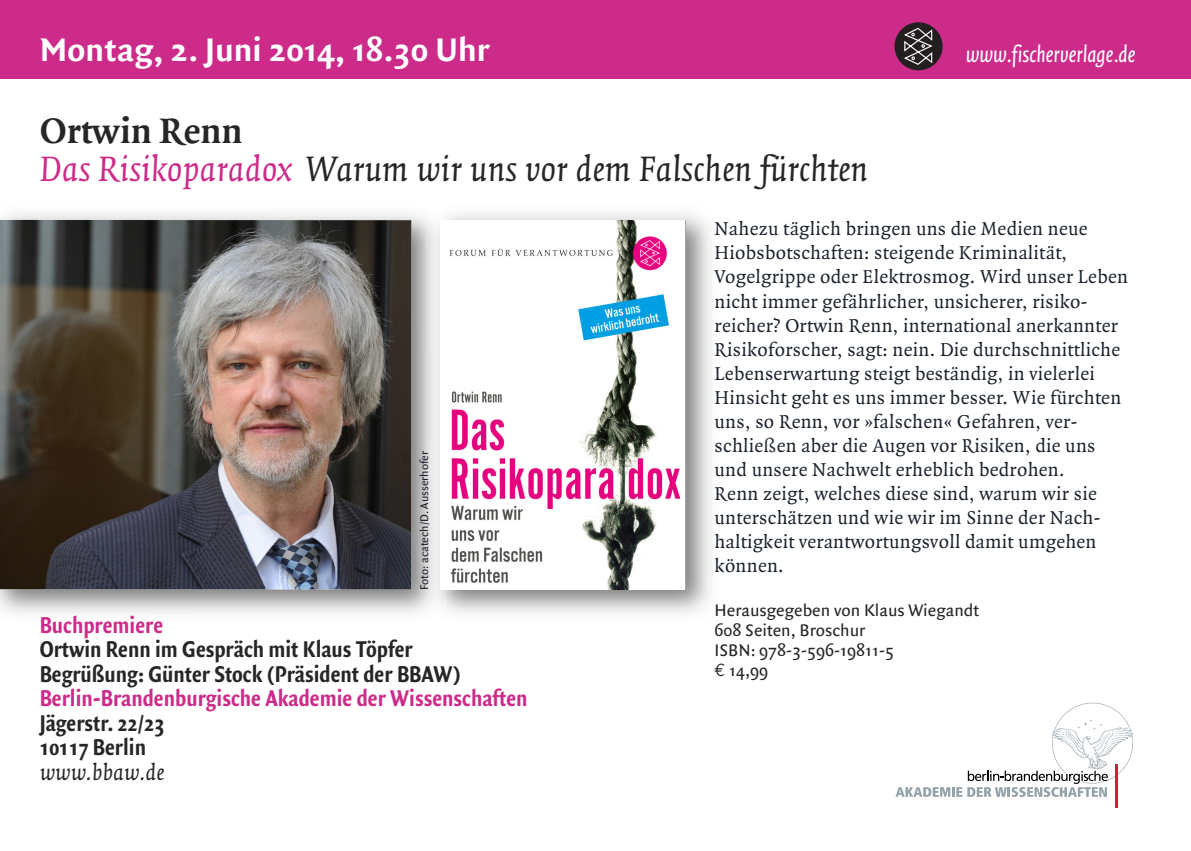
<style>
.page{position:relative;width:1191px;height:851px;background:#fff}
.page>*{position:absolute;margin:0;border:0;box-sizing:border-box;transform-origin:0 0}
.t1{font:italic 38px/38px "Quadraat";color:#272627}
.t2{font:700 35px "Quadraat Sans";color:#fff}
.t3{font:700 24.4px/24.4px "Quadraat Sans Con";color:#272627}
.t4{font:700 24.4px "Quadraat Sans Con";color:#cc2b8a}
.t5{font:italic 24.4px "Quadraat Sans Con";color:#fff}
.t6{font:italic 24.4px "Quadraat";color:#272627}
.t7{font:20px/24px "Quadraat";letter-spacing:.015em;color:#1c232d}
.t8{font:18px/20px "Quadraat Sans";color:#272627}
.t9{font:12px "Quadraat Sans";color:#1c232d}
.s1{font-weight:700;font-style:normal}
.s2{color:#cc2b8a}
.s3{font-family:"Euro Mono"}
</style>
<div class="page">
<img style="left:0;top:213px;width:711px;height:401px">
<img style="left:0;top:220px;width:411px;height:369px">
<img style="left:426px;top:213px;width:20px;height:401px">
<img style="left:440px;top:220px;width:245px;height:369px">
<div style="left:0;top:0;width:1191px;height:78px;background:#cc2b8a"></div>
<hr style="left:1115px;top:763px;width:2px;height:44px;background:#dd1736">
<svg style="left:896px;top:702px;width:237px;height:94px"></svg>
<div style="left:894px;top:22px;width:48px;height:48px;background:#231f20;border-radius:50%"></div>
<svg style="left:902px;top:27px;width:32px;height:39px"></svg>
<h2 class="t2" style="left:40px;top:36px;width:452px">Montag, 2. Juni 2014, 18.30 Uhr</h2>
<h1 class="t1" style="left:40px;top:114px;width:830px"><span class="s1">Ortwin Renn<br></span><span class="s2">Das Risikoparadox</span> Warum wir uns vor dem Falschen fürchten</h1>
<p class="t5" style="left:965px;top:44px;width:171px">www.fischerverlage.de</p>
<p class="t9" style="left:419px;top:590px;width:141px;rotate:-90deg">Foto: acatech/D. Ausserhofer</p>
<p class="t4" style="left:40px;top:615px;width:125px">Buchpremiere</p>
<p class="t3" style="left:40px;top:638px;width:422px">Ortwin Renn im Gespräch mit Klaus Töpfer<br>Begrüßung: Günter Stock (Präsident der BBAW)</p>
<p class="t4" style="left:40px;top:688px;width:489px">Berlin-Brandenburgische Akademie der Wissenschaften</p>
<p class="t3" style="left:40px;top:712px;width:126px">Jägerstr. 22/23<br>10117 Berlin</p>
<p class="t6" style="left:40px;top:762px;width:126px">www.bbaw.de</p>
<p class="t7" style="left:714px;top:218px;width:415px">Nahezu täglich bringen uns die Medien neue Hiobsbotschaften: steigende Kriminalität, Vogelgrippe oder Elektrosmog. Wird unser Leben nicht immer gefährlicher, unsicherer, risiko - reicher? Ortwin Renn, international anerkannter Risikoforscher, sagt: nein. Die durchschnittliche Lebenserwartung steigt beständig, in vielerlei Hinsicht geht es uns immer besser. Wie fürchten uns, so Renn, vor »falschen« Gefahren, ver - schließen aber die Augen vor Risiken, die uns und unsere Nachwelt erheblich bedrohen.<br>Renn zeigt, welches diese sind, warum wir sie unterschätzen und wie wir im Sinne der Nach - haltigkeit verantwortungsvoll damit umgehen können.</p>
<p class="t8" style="left:714px;top:601px;width:266px">Herausgegeben von Klaus Wiegandt<br>608 Seiten, Broschur<br>ISBN: 978-3-596-19811-5<br><span class="s3">€</span> 14,99</p>
</div>
